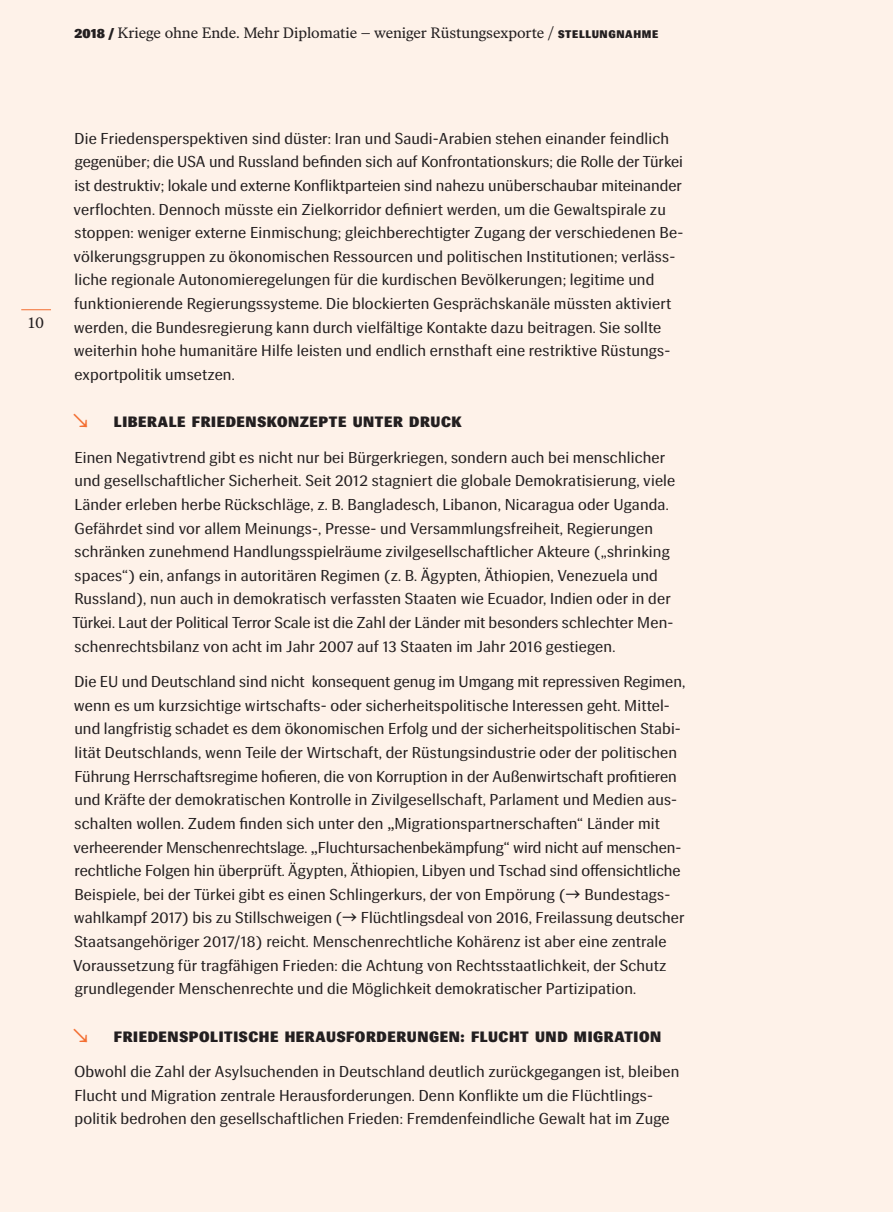
<style>
.page{position:relative;width:893px;height:1212px;background:#fef2e9}
.page>*{position:absolute;margin:0;border:0;box-sizing:border-box;transform-origin:0 0}
.t1{font:19.5px "Ivar Text";color:#f36e31}
.t2{font:15.75px/23.7px "Siri";letter-spacing:.01em;color:#231f20}
.t3{font:900 15px "Siri";letter-spacing:.04em;color:#231f20}
.t4{font:15px "Ivar Text";letter-spacing:-.005em;color:#231f20}
.s1{font-family:"Siri";font-weight:900;font-size:13.5px}
.s2{font-size:15.75px}
.s3{font-family:"Siri";font-weight:900;font-size:10.95px}
.s4{font-family:"Ivar Text"}
</style>
<div class="page">
<hr style="left:21px;top:309px;width:30px;height:1px;background:#f36e31">
<p class="t4" style="left:74px;top:26px;width:585px"><span class="s1">2018</span> <span class="s1">/</span> Kriege ohne Ende. Mehr Diplomatie – weniger Rüstungsexporte <span class="s2">/</span> <span class="s3">STELLUNGNAHME</span></p>
<p class="t4" style="left:28px;top:315px;width:17px">10</p>
<p class="t2" style="left:74px;top:127px;width:611px">Die Friedensperspektiven sind düster: Iran und Saudi-Arabien stehen einander feindlich gegenüber; die USA und Russland befinden sich auf Konfrontationskurs; die Rolle der Türkei ist destruktiv; lokale und externe Konfliktparteien sind nahezu unüberschaubar miteinander verflochten. Dennoch müsste ein Zielkorridor definiert werden, um die Gewaltspirale zu stoppen: weniger externe Einmischung; gleichberechtigter Zugang der verschiedenen Be&shy;völkerungsgruppen zu ökonomischen Ressourcen und politischen Institutionen; verläss&shy;liche regionale Autonomieregelungen für die kurdischen Bevölkerungen; legitime und funktionierende Regierungssysteme. Die blockierten Gesprächskanäle müssten aktiviert werden, die Bundesregierung kann durch vielfältige Kontakte dazu beitragen. Sie sollte weiterhin hohe humanitäre Hilfe leisten und endlich ernsthaft eine restriktive Rüstungs&shy;exportpolitik umsetzen.</p>
<p class="t1" style="left:73px;top:410px;width:16px">↘</p>
<p class="t3" style="left:114px;top:413px;width:349px">LIBERALE FRIEDENSKONZEPTE UNTER DRUCK</p>
<p class="t2" style="left:72px;top:446px;width:604px">Einen Negativtrend gibt es nicht nur bei Bürgerkriegen, sondern auch bei menschlicher und gesellschaftlicher Sicherheit. Seit 2012 stagniert die globale Demokratisierung, viele Länder erleben herbe Rückschläge, z. B. Bangladesch, Libanon, Nicaragua oder Uganda.<br>Gefährdet sind vor allem Meinungs-, Presse- und Versammlungsfreiheit, Regierungen schränken zunehmend Handlungsspielräume zivilgesellschaftlicher Akteure („shrinking spaces“) ein, anfangs in autoritären Regimen (z. B. Ägypten, Äthiopien, Venezuela und Russland), nun auch in demokratisch verfassten Staaten wie Ecuador, Indien oder in der Türkei. Laut der Political Terror Scale ist die Zahl der Länder mit besonders schlechter Men&shy;schenrechtsbilanz von acht im Jahr 2007 auf 13 Staaten im Jahr 2016 gestiegen.</p>
<p class="t2" style="left:73px;top:670px;width:613px">Die EU und Deutschland sind nicht konsequent genug im Umgang mit repressiven Regimen, wenn es um kurzsichtige wirtschafts- oder sicherheitspolitische Interessen geht. Mittel&shy;und langfristig schadet es dem ökonomischen Erfolg und der sicherheitspolitischen Stabi&shy;lität Deutschlands, wenn Teile der Wirtschaft, der Rüstungsindustrie oder der politi schen Führung Herrschaftsregime hofieren, die von Korruption in der Außenwirtschaft profitieren und Kräfte der demokratischen Kontrolle in Zivilgesellschaft, Parlament und Medien aus&shy;schalten wollen. Zudem finden sich unter den <span class="s4">„</span>Migrationspartnerschaften“ Länder mit verheerender Menschenrechtslage. <span class="s4">„</span>Fluchtursachenbekämpfung“ wird nicht auf menschen&shy;rechtliche Folgen hin überprüft. Ägypten, Äthiopien, Libyen und Tschad sind offensichtliche Beispiele, bei der Türkei gibt es einen Schlingerkurs, der von Empörung (<span class="s4">→</span> Bundestags&shy;wahlkampf 2017) bis zu Stillschweigen (<span class="s4">→</span> Flüchtlingsdeal von 2016, Freilas sung deutscher Staatsangehöriger 2017/18) reicht. Menschenrechtliche Kohärenz ist aber eine zentrale Voraussetzung für tragfähigen Frieden: die Achtung von Rechtsstaatlichkeit, der Schutz grund legender Menschenrechte und die Möglichkeit demokratischer Partizipation.</p>
<p class="t1" style="left:73px;top:1024px;width:16px">↘</p>
<p class="t3" style="left:114px;top:1028px;width:549px">FRIEDENSPOLITISCHE HERAUSFORDERUNGEN: FLUCHT UND MIGRATION</p>
<p class="t2" style="left:74px;top:1060px;width:607px">Obwohl die Zahl der Asylsuchenden in Deutschland deutlich zurückgegangen ist, bleiben<br>Flucht und Migration zentrale Herausforderungen. Denn Konflikte um die Flüchtlings&shy;politik bedrohen den gesellschaftlichen Frieden: Fremdenfeindliche Gewalt hat im Zuge</p>
</div>
